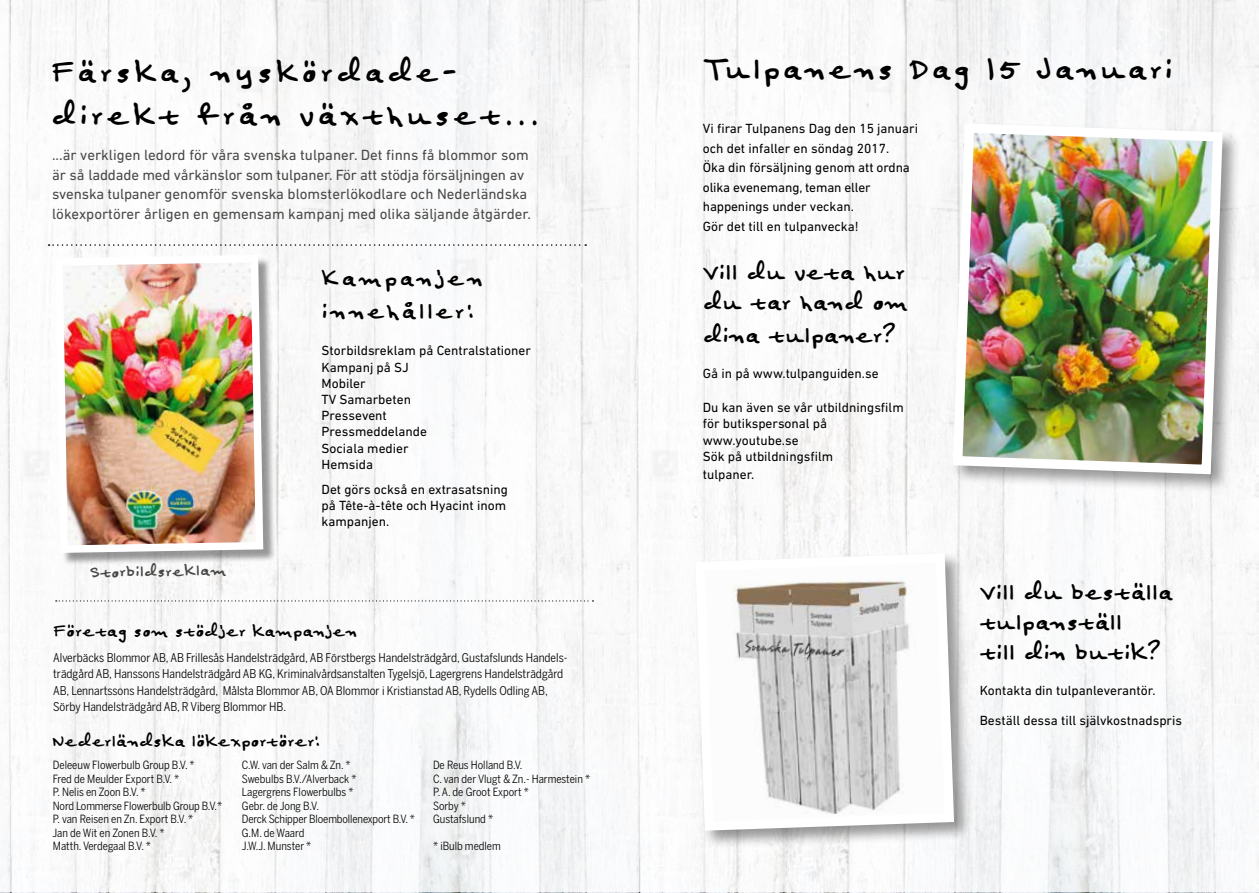
<style>
.page{position:relative;width:1259px;height:893px;background:#fff}
.page>*{position:absolute;margin:0;border:0;box-sizing:border-box;transform-origin:0 0}
.t1{font:43.5px "Felt Tip Senior";letter-spacing:.05em;color:#000}
.t2{font:43.05px/43px "Felt Tip Senior";letter-spacing:.07em;color:#000}
.t3{font:33px/30px "Felt Tip Senior";color:#000}
.t4{font:33px/33px "Felt Tip Senior";letter-spacing:.06em;color:#000}
.t5{font:24px "Felt Tip Senior";color:#000}
.t6{font:22.5px "Felt Tip Senior";color:#484847}
.t7{font:15px/19.5px "DIN Next LT Pro";color:#484847}
.t8{font:13.5px/16.2px "DIN Next LT Pro";color:#000}
.t9{font:12px/16.5px "Benton Sans Cond";color:#000}
.t10{font:11.25px/13.5px "Benton Sans Cond";color:#000}
</style>
<div class="page">
<div style="left:57px;top:257px;width:219px;height:309px;background:#000;opacity:.4"></div>
<img style="left:57px;top:251px;width:210px;height:306px">
<svg style="left:49px;top:244px;width:537px;height:2px"></svg>
<svg style="left:56px;top:600px;width:537px;height:1px"></svg>
<div style="left:951px;top:121px;width:291px;height:372px;background:#000;opacity:.4"></div>
<img style="left:948px;top:118px;width:279px;height:361px">
<div style="left:694px;top:552px;width:279px;height:298px;background:#000;opacity:.4"></div>
<svg style="left:691px;top:549px;width:267px;height:286px"></svg>
<h2 class="t2" style="left:51px;top:52px;width:490px">Färska, nyskördade&shy;direkt från växthuset...</h2>
<p class="t7" style="left:52px;top:145px;width:480px">...är verkligen ledord för våra svenska tulpaner. Det finns få blommor som är så laddade med vårkänslor som tulpaner. För att stödja försäljningen av svenska tulpaner genomför svenska blomsterlökodlare och Nederländska lökexportörer årligen en gemensam kampanj med olika säljande åtgärder.</p>
<h3 class="t6" style="left:90px;top:561px;width:138px;rotate:-1deg">Storbildsreklam</h3>
<h3 class="t4" style="left:322px;top:263px;width:163px">Kampanjen innehåller:</h3>
<p class="t8" style="left:322px;top:342px;width:211px">Storbildsreklam på Centralstationer<br>Kampanj på SJ<br>Mobiler<br>TV Samarbeten<br>Pressevent<br>Pressmeddelande<br>Sociala medier<br>Hemsida</p>
<p class="t8" style="left:322px;top:481px;width:188px">Det görs också en extrasatsning på Tête-à-tête och Hyacint inom kampanjen.</p>
<h3 class="t5" style="left:53px;top:620px;width:306px">Företag som stödjer kampanjen</h3>
<p class="t9" style="left:53px;top:649px;width:516px">Alverbäcks Blommor AB, AB Frillesås Handelsträdgård, AB Förstbergs Handelsträdgård, Gustafslunds Handels&shy;trädgård AB, Hanssons Handelsträdgård AB KG, Kriminalvårdsanstalten Tygelsjö, Lagergrens Handelsträdgård AB, Lennartssons Handelsträdgård, Målsta Blommor AB, OA Blommor i Kristianstad AB, Rydells Odling AB, Sörby Handelsträdgård AB, R Viberg Blommor HB.</p>
<h3 class="t5" style="left:52px;top:729px;width:269px">Nederländska lökexportörer:</h3>
<p class="t10" style="left:53px;top:758px;width:171px">Deleeuw Flowerbulb Group B.V. *<br>Fred de Meulder Export B.V. *<br>P. Nelis en Zoon B.V. *<br>Nord Lommerse Flowerbulb Group B.V.*<br>P. van Reisen en Zn. Export B.V. *<br>Jan de Wit en Zonen B.V. *<br>Matth. Verdegaal B.V. *</p>
<p class="t10" style="left:242px;top:758px;width:175px">C.W. van der Salm &amp; Zn. *<br>Swebulbs B.V./Alverback *<br>Lagergrens Flowerbulbs *<br>Gebr. de Jong B.V.<br>Derck Schipper Bloembollenexport B.V. *<br>G.M. de Waard<br>J.W.J. Munster *</p>
<p class="t10" style="left:433px;top:758px;width:159px">De Reus Holland B.V.<br>C. van der Vlugt &amp; Zn.- Harmestein *<br>P. A. de Groot Export *<br>Sorby *<br>Gustafslund *</p>
<p class="t10" style="left:433px;top:839px;width:69px">* iBulb medlem</p>
<h1 class="t1" style="left:703px;top:47px;width:471px">Tulpanens Dag 15 Januari</h1>
<p class="t8" style="left:703px;top:119px;width:217px;line-height:19.5px">Vi firar Tulpanens Dag den 15 januari och det infaller en söndag 2017.<br>Öka din försäljning genom att ordna olika evenemang, teman eller happenings under veckan.<br>Gör det till en tulpanvecka!</p>
<h3 class="t3" style="left:703px;top:258px;width:207px">Vill du veta hur du tar hand om</h3>
<h3 class="t3" style="left:703px;top:321px;width:194px">dina tulpaner?</h3>
<p class="t8" style="left:703px;top:365px;width:177px">Gå in på www.tulpanguiden.se</p>
<p class="t8" style="left:703px;top:399px;width:202px">Du kan även se vår utbildningsfilm för butikspersonal på www.youtube.se<br>Sök på utbildningsfilm</p>
<p class="t8" style="left:703px;top:466px;width:53px">tulpaner.</p>
<h3 class="t3" style="left:979px;top:578px;width:195px">Vill du beställa tulpanställ<br>till din butik?</h3>
<p class="t8" style="left:979px;top:682px;width:177px">Kontakta din tulpanleverantör.</p>
<p class="t8" style="left:979px;top:713px;width:204px">Beställ dessa till självkostnadspris</p>
</div>
